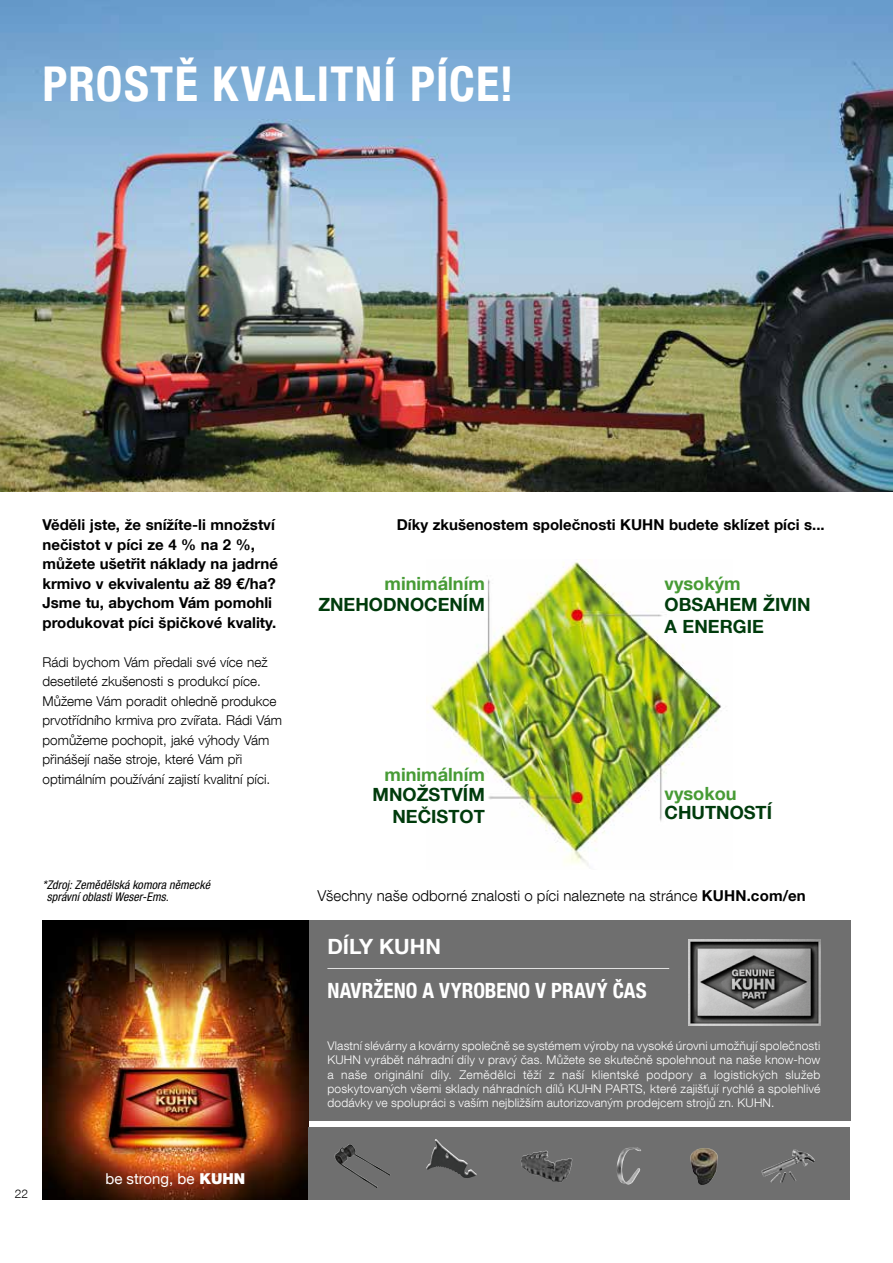
<style>
.page{position:relative;width:893px;height:1263px;background:#fff}
.page>*{position:absolute;margin:0;border:0;box-sizing:border-box;transform-origin:0 0}
.t1{font:700 condensed 48px "Helvetica Neue LT Com";letter-spacing:.025em;color:#fff}
.t2{font:700 condensed 21px "Helvetica Neue LT Com";color:#fff}
.t3{font:700 21px "Helvetica Neue LT Com";color:#fff}
.t4{font:700 18.15px/21.9px "Helvetica Neue LT Com";color:#003b0c}
.t5{font:700 18.15px "Helvetica Neue LT Com";color:#479b35}
.t6{font:700 15px/19.5px "Helvetica Neue LT Com";color:#000}
.t7{font:300 15px "Helvetica Neue LT Com";letter-spacing:.005em;color:#000}
.t8{font:15px "Helvetica Neue LT Com";color:#fff}
.t9{font:300 13.5px/19.5px "Helvetica Neue LT Com";color:#000}
.t10{font:300 12px/14.4px "Helvetica Neue LT Com";letter-spacing:.015em;color:#fff;text-align:justify}
.t11{font:italic condensed 12px/12px "Helvetica Neue LT Com";letter-spacing:.005em;color:#000}
.t12{font:300 12px "Helvetica Neue LT Com";color:#000}
.s1{font-weight:700}
.s2{font-weight:900}
</style>
<div class="page">
<img style="left:0;top:0;width:893px;height:491px">
<div style="left:308px;top:920px;width:543px;height:201px;background:#6f6f6f"></div>
<img style="left:43px;top:920px;width:265px;height:279px">
<div style="left:308px;top:1127px;width:542px;height:73px;background:#6f6f6f"></div>
<img style="left:688px;top:939px;width:132px;height:86px">
<img style="left:426px;top:1139px;width:51px;height:39px">
<img style="left:520px;top:1151px;width:52px;height:31px">
<svg style="left:696px;top:1148px;width:8px;height:2px"></svg>
<img style="left:617px;top:1147px;width:24px;height:38px">
<img style="left:761px;top:1149px;width:54px;height:34px">
<img style="left:335px;top:1144px;width:55px;height:44px">
<hr style="left:327px;top:968px;width:342px;height:1px;background:#fff">
<img style="left:427px;top:562px;width:295px;height:304px">
<h1 class="t1" style="left:43px;top:55px;width:473px">PROSTĚ KVALITNÍ PÍCE!</h1>
<p class="t6" style="left:43px;top:514px;width:237px">Věděli jste, že snížíte-li množství nečistot v píci ze 4 % na 2 %, můžete ušetřit náklady na jadrné krmivo v ekvivalentu až 89 €/ha?<br>Jsme tu, abychom Vám pomohli produkovat píci špičkové kvality.</p>
<p class="t9" style="left:43px;top:652px;width:241px">Rádi bychom Vám předali své více než desetileté zkušenosti s produkcí píce.<br>Můžeme Vám poradit ohledně produkce prvotřídního krmiva pro zvířata. Rádi Vám pomůžeme pochopit, jaké výhody Vám přinášejí naše stroje, které Vám při optimálním používání zajistí kvalitní píci.</p>
<p class="t6" style="left:397px;top:514px;width:429px">Díky zkušenostem společnosti KUHN budete sklízet píci s...</p>
<h3 class="t5" style="left:385px;top:572px;width:102px">minimálním</h3>
<h3 class="t5" style="left:665px;top:572px;width:78px">vysokým</h3>
<h3 class="t4" style="left:318px;top:593px;width:168px">ZNEHODNOCENÍM</h3>
<h3 class="t4" style="left:665px;top:593px;width:148px">OBSAHEM ŽIVIN<br>A ENERGIE</h3>
<h3 class="t5" style="left:385px;top:763px;width:102px">minimálním</h3>
<h3 class="t4" style="left:373px;top:783px;width:114px;text-align:right">MNOŽSTVÍM<br>NEČISTOT</h3>
<h3 class="t5" style="left:665px;top:782px;width:74px">vysokou</h3>
<h3 class="t4" style="left:665px;top:801px;width:109px">CHUTNOSTÍ</h3>
<p class="t11" style="left:47px;top:878px;width:165px;text-indent:-4px">*Zdroj: Zemědělská komora německé správní oblasti Weser-Ems.</p>
<p class="t7" style="left:317px;top:886px;width:490px">Všechny naše odborné znalosti o píci naleznete na stránce <span class="s1">KUHN.com/en</span></p>
<h2 class="t3" style="left:327px;top:934px;width:115px">DÍLY KUHN</h2>
<h2 class="t2" style="left:327px;top:978px;width:321px">NAVRŽENO A VYROBENO V PRAVÝ ČAS</h2>
<p class="t10" style="left:327px;top:1038px;width:494px">Vlastní slévárny a kovárny společně se systémem výroby na vysoké úrovni umožňují společnosti KUHN vyrábět náhradní díly v pravý čas. Můžete se skutečně spolehnout na naše know-how a naše originální díly. Zemědělci těží z naší klientské podpory a logistických služeb poskytovaných všemi sklady náhradních dílů KUHN PARTS, které zajišťují rychlé a spolehlivé dodávky ve spolupráci s vaším nejbližším autorizovaným prodejcem strojů zn. KUHN.</p>
<p class="t12" style="left:15px;top:1186px;width:15px">22</p>
<p class="t8" style="left:106px;top:1169px;width:141px">be strong, be <span class="s2">KUHN</span></p>
</div>
